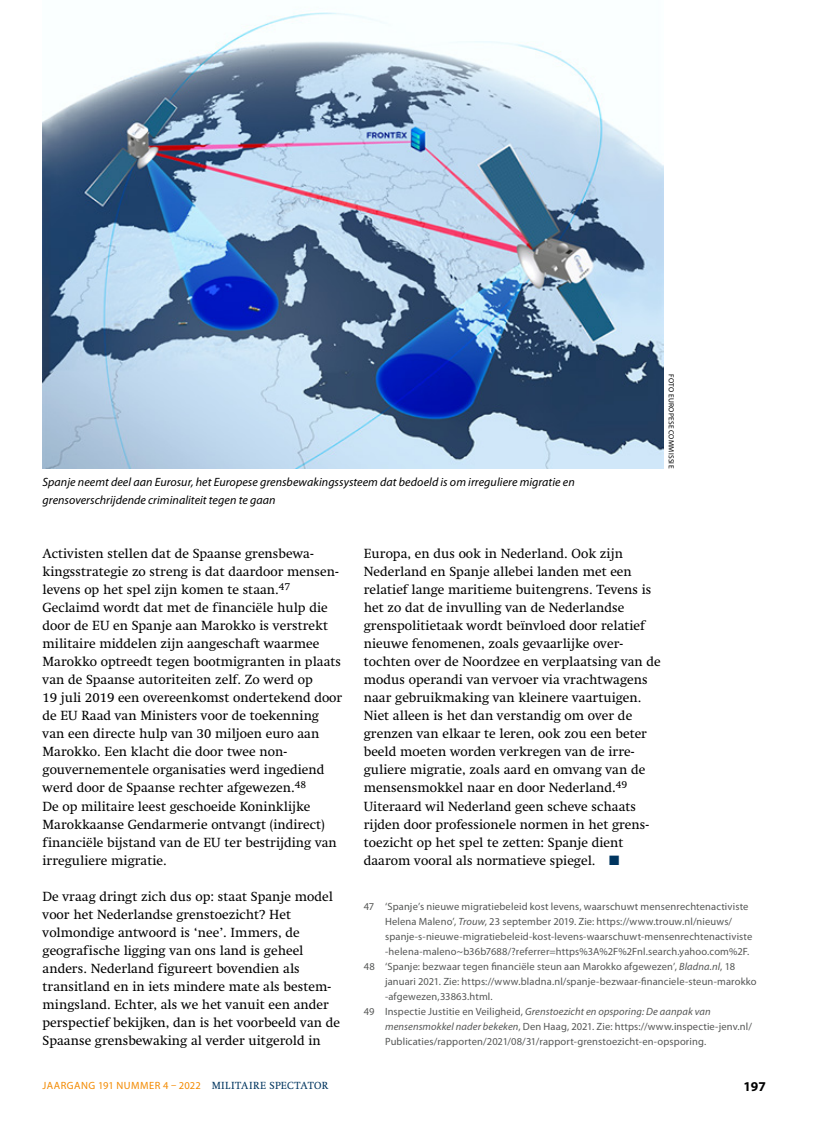
<style>
.page{position:relative;width:817px;height:1136px;background:#fff}
.page>*{position:absolute;margin:0;border:0;box-sizing:border-box;transform-origin:0 0}
.t1{font:13.5px/18px "Swift LT Std";color:#000}
.t2{font:700 13.5px "Myriad Pro";color:#000}
.t3{font:italic 12px/18px "Myriad Pro";letter-spacing:.005em;color:#000}
.t4{font:10.5px "Myriad Pro";letter-spacing:.015em;color:#555756}
.t5{font:italic 10.5px "Myriad Pro";letter-spacing:.01em;color:#555756}
.t6{font:10.5px "Myriad Pro";letter-spacing:.045em;color:#f38a00}
.t7{font:7.5px "Myriad Pro";letter-spacing:.03em;color:#000}
.s1{color:#00355f}
.s2{font-style:italic}
.s3{font-style:normal}
.s4{font-family:"Swift LT Std";color:#00355f}
</style>
<div class="page">
<img style="left:43px;top:12px;width:620px;height:456px">
<p class="t3" style="left:43px;top:473px;width:533px">Spanje neemt deel aan Eurosur, het Europese grensbewakingssysteem dat bedoeld is om irreguliere migratie en grensoverschrijdende criminaliteit tegen te gaan</p>
<p class="t7" style="left:675px;top:373px;width:96px;rotate:90deg">FOTO EUROPESE COMMISSIE</p>
<p class="t1" style="left:43px;top:545px;width:301px">Activisten stellen dat de Spaanse grensbewa&shy;kingsstrategie zo streng is dat daardoor mensen&shy;levens op het spel zijn komen te staan.<sup>47<br></sup>Geclaimd wordt dat met de financiële hulp die door de EU en Spanje aan Marokko is verstrekt militaire middelen zijn aangeschaft waarmee Marokko optreedt tegen bootmigranten in plaats van de Spaanse autoriteiten zelf. Zo werd op<br>19 juli 2019 een overeenkomst ondertekend door de EU Raad van Ministers voor de toekenning van een directe hulp van 30 miljoen euro aan Marokko. Een klacht die door twee non&shy;gouvernementele organisaties werd ingediend werd door de Spaanse rechter afgewezen.<sup>48<br></sup>De op militaire leest geschoeide Koninklijke Marokkaanse Gendarmerie ontvangt (indirect) financiële bijstand van de EU ter bestrijding van irreguliere migratie.</p>
<p class="t1" style="left:43px;top:887px;width:299px">De vraag dringt zich dus op: staat Spanje model voor het Nederlandse grenstoezicht? Het volmondige antwoord is ‘nee’. Immers, de geografische ligging van ons land is geheel anders. Nederland figureert bovendien als transitland en in iets mindere mate als bestem&shy;mingsland. Echter, als we het vanuit een ander perspectief bekijken, dan is het voorbeeld van de Spaanse grensbewaking al verder uitgerold in</p>
<p class="t1" style="left:364px;top:545px;width:298px">Europa, en dus ook in Nederland. Ook zijn Nederland en Spanje allebei landen met een relatief lange maritieme buitengrens. Tevens is het zo dat de invulling van de Nederlandse grenspolitietaak wordt beïnvloed door relatief nieuwe fenomenen, zoals gevaarlijke over&shy;tochten over de Noordzee en verplaatsing van de modus operandi van vervoer via vrachtwagens naar gebruikmaking van kleinere vaartuigen.<br>Niet alleen is het dan verstandig om over de grenzen van elkaar te leren, ook zou een beter beeld moeten worden verkregen van de irre&shy;guliere migratie, zoals aard en omvang van de mensensmokkel naar en door Nederland.<sup>49<br></sup>Uiteraard wil Nederland geen scheve schaats rijden door professionele normen in het grens&shy;toezicht op het spel te zetten: Spanje dient daarom vooral als normatieve spiegel. <span class="s1">■</span></p>
<p class="t4" style="left:364px;top:899px;width:386px">47 ‘Spanje’s nieuwe migratiebeleid kost levens, waarschuwt mensenrechtenactiviste</p>
<p class="t4" style="left:385px;top:914px;width:348px">Helena Maleno’, <span class="s2">Trouw</span>, 23 september 2019. Zie: https://www.trouw.nl/nieuws/</p>
<p class="t4" style="left:385px;top:929px;width:369px">spanje-s-nieuwe-migratiebeleid-kost-levens-waarschuwt-mensenrechtenactiviste</p>
<p class="t4" style="left:385px;top:944px;width:366px">-helena-maleno~b36b7688/?referrer=https%3A%2F%2Fnl.search.yahoo.com%2F.</p>
<p class="t4" style="left:364px;top:959px;width:372px">48 ‘Spanje: bezwaar tegen financiële steun aan Marokko afgewezen’, <span class="s2">Bladna.nl</span>, 18</p>
<p class="t4" style="left:385px;top:974px;width:373px">januari 2021. Zie: https://www.bladna.nl/spanje-bezwaar-financiele-steun-marokko</p>
<p class="t4" style="left:385px;top:989px;width:109px">-afgewezen,33863.html.</p>
<p class="t5" style="left:364px;top:1004px;width:348px"><span class="s3">49 Inspectie Justitie en Veiligheid,</span> Grenstoezicht en opsporing: De aanpak van</p>
<p class="t4" style="left:385px;top:1019px;width:368px"><span class="s2">mensensmokkel nader bekeken</span>, Den Haag, 2021. Zie: https://www.inspectie-jenv.nl/</p>
<p class="t4" style="left:385px;top:1034px;width:322px">Publicaties/rapporten/2021/08/31/rapport-grenstoezicht-en-opsporing.</p>
<p class="t6" style="left:43px;top:1078px;width:287px">JAARGANG 191 NUMMER 4 – 2022 <span class="s4">MILITAIRE SPECTATOR</span></p>
<p class="t2" style="left:743px;top:1077px;width:24px">197</p>
</div>
